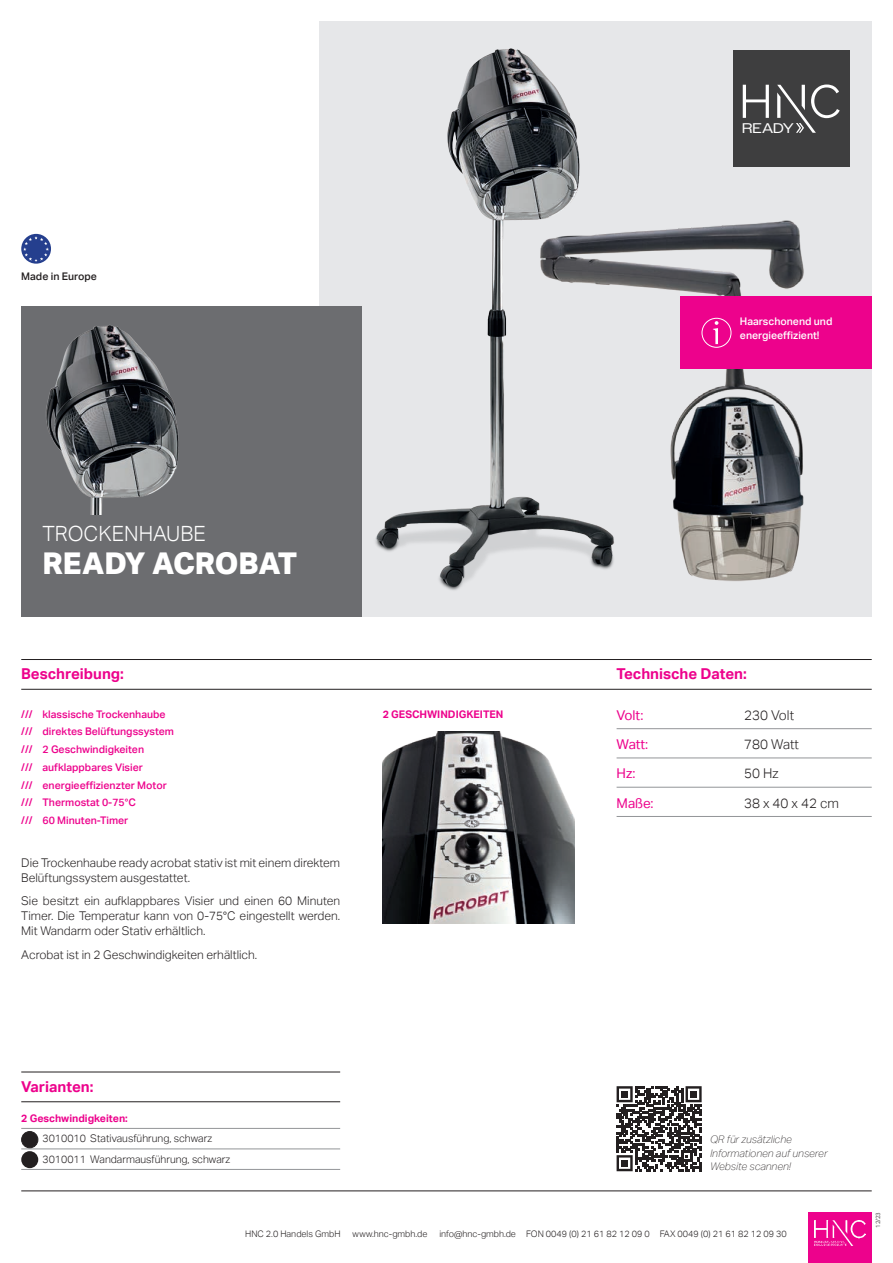
<style>
.page{position:relative;width:893px;height:1263px;background:#fff}
.page>*{position:absolute;margin:0;border:0;box-sizing:border-box;transform-origin:0 0}
.t1{font:800 30px "Aktiv Grotesk";letter-spacing:-.005em;color:#fff}
.t2{font:300 21px "Aktiv Grotesk";color:#fff}
.t3{font:700 15px "Aktiv Grotesk";color:#ed028c}
.t4{font:13.95px "Owners Wide";letter-spacing:.05em;color:#fff}
.t5{font:300 13.5px "Aktiv Grotesk";color:#231f20}
.t6{font:13.5px "Aktiv Grotesk";color:#ed028c}
.t7{font:300 12px/15px "Aktiv Grotesk";color:#231f20}
.t8{font:500 10.5px/17.7px "Aktiv Grotesk";color:#ed028c}
.t9{font:300 10.5px/20.5px "Aktiv Grotesk";color:#231f20}
.t10{font:italic 100 10.5px/13.5px "Aktiv Grotesk";color:#231f20}
.t11{font:700 10.5px "Aktiv Grotesk";color:#ed028c}
.t12{font:500 10.5px/13.5px "Aktiv Grotesk";color:#fff}
.t13{font:500 10.5px "Aktiv Grotesk";color:#231f20}
.t14{font:300 9px "Aktiv Grotesk";color:#231f20}
.t15{font:300 6px "Aktiv Grotesk";color:#231f20}
</style>
<div class="page">
<div style="left:808px;top:1212px;width:64px;height:51px;background:#ed028c"></div>
<img style="left:815px;top:1220px;width:51px;height:26px">
<hr style="left:21px;top:1190px;width:851px;height:1px;background:#231f20">
<div style="left:319px;top:21px;width:553px;height:596px;background:#e6e7e9"></div>
<img style="left:361px;top:48px;width:219px;height:569px">
<div style="left:21px;top:306px;width:340px;height:311px;background:#6c6d70"></div>
<div style="left:733px;top:50px;width:116px;height:117px;background:#3e3e3f"></div>
<svg style="left:743px;top:85px;width:26px;height:33px"></svg>
<svg style="left:777px;top:85px;width:63px;height:48px"></svg>
<hr style="left:21px;top:659px;width:851px;height:1px;background:#231f20">
<hr style="left:21px;top:689px;width:851px;height:1px;background:#231f20">
<img style="left:46px;top:325px;width:133px;height:189px">
<hr style="left:21px;top:1071px;width:319px;height:1px;background:#231f20">
<hr style="left:21px;top:1101px;width:319px;height:1px;background:#231f20">
<svg style="left:21px;top:234px;width:30px;height:30px"></svg>
<img style="left:23px;top:236px;width:26px;height:25px">
<img style="left:523px;top:188px;width:331px;height:421px">
<img style="left:383px;top:732px;width:191px;height:191px">
<svg style="left:617px;top:1086px;width:85px;height:85px"></svg>
<div style="left:621px;top:1091px;width:7px;height:7px;background:#231f20"></div>
<div style="left:690px;top:1091px;width:7px;height:7px;background:#231f20"></div>
<div style="left:621px;top:1160px;width:7px;height:7px;background:#231f20"></div>
<hr style="left:617px;top:728px;width:255px;height:1px;background:#939598">
<hr style="left:617px;top:757px;width:255px;height:1px;background:#939598">
<hr style="left:617px;top:787px;width:255px;height:1px;background:#939598">
<hr style="left:617px;top:816px;width:255px;height:1px;background:#939598">
<hr style="left:21px;top:1128px;width:319px;height:1px;background:#939598">
<hr style="left:21px;top:1148px;width:319px;height:1px;background:#939598">
<hr style="left:21px;top:1169px;width:319px;height:1px;background:#939598">
<div style="left:22px;top:1131px;width:16px;height:17px;background:#231f20;border-radius:50%"></div>
<div style="left:21px;top:1131px;width:17px;height:17px;border:1px solid #231f20;border-radius:50%"></div>
<div style="left:21px;top:1151px;width:17px;height:17px;background:#231f20;border-radius:50%"></div>
<div style="left:680px;top:297px;width:192px;height:72px;background:#ed028c"></div>
<div style="left:702px;top:318px;width:29px;height:30px;border:1px solid #fff;border-radius:50%"></div>
<svg style="left:713px;top:321px;width:5px;height:23px"></svg>
<p class="t13" style="left:21px;top:270px;width:77px">Made in Europe</p>
<p class="t4" style="left:742px;top:120px;width:53px">READY</p>
<p class="t12" style="left:740px;top:315px;width:94px">Haarschonend und energieeffizient!</p>
<h2 class="t2" style="left:43px;top:521px;width:165px">TROCKENHAUBE</h2>
<h1 class="t1" style="left:43px;top:546px;width:256px">READY ACROBAT</h1>
<p class="t3" style="left:21px;top:665px;width:104px">Beschreibung:</p>
<p class="t3" style="left:617px;top:665px;width:132px">Technische Daten:</p>
<p class="t8" style="left:21px;top:705px;width:154px">/// klassische Trockenhaube /// direktes Belüftungssystem /// 2 Geschwindigkeiten<br>/// aufklappbares Visier<br>/// energieeffizienzter Motor /// Thermostat 0-75°C<br>/// 60 Minuten-Timer</p>
<p class="t7" style="left:21px;top:855px;width:320px">Die Trockenhaube ready acrobat stativ ist mit einem direktem<br>Belüftungssystem ausgestattet.</p>
<p class="t7" style="left:21px;top:894px;width:320px;text-align:justify">Sie besitzt ein aufklappbares Visier und einen 60 Minuten Timer. Die Temperatur kann von 0-75°C eingestellt werden.<br>Mit Wandarm oder Stativ erhältlich.</p>
<p class="t7" style="left:21px;top:947px;width:238px">Acrobat ist in 2 Geschwindigkeiten erhältlich.</p>
<p class="t11" style="left:383px;top:708px;width:122px">2 GESCHWINDIGKEITEN</p>
<p class="t6" style="left:617px;top:707px;width:28px">Volt:</p>
<p class="t5" style="left:744px;top:707px;width:51px">230 Volt</p>
<p class="t6" style="left:617px;top:736px;width:33px">Watt:</p>
<p class="t5" style="left:744px;top:736px;width:56px">780 Watt</p>
<p class="t6" style="left:617px;top:766px;width:20px">Hz:</p>
<p class="t5" style="left:744px;top:766px;width:36px">50 Hz</p>
<p class="t6" style="left:617px;top:795px;width:39px">Maße:</p>
<p class="t5" style="left:744px;top:795px;width:96px">38 x 40 x 42 cm</p>
<p class="t3" style="left:21px;top:1078px;width:74px">Varianten:</p>
<p class="t11" style="left:21px;top:1112px;width:108px">2 Geschwindigkeiten:</p>
<p class="t9" style="left:43px;top:1128px;width:189px">3010010 Stativausführung, schwarz<br>3010011 Wandarmausführung, schwarz</p>
<p class="t10" style="left:710px;top:1133px;width:119px">QR für zusätzliche<br>Informationen auf unserer<br>Website scannen!</p>
<p class="t14" style="left:245px;top:1228px;width:97px">HNC 2.0 Handels GmbH</p>
<p class="t14" style="left:353px;top:1228px;width:76px">www.hnc-gmbh.de</p>
<p class="t14" style="left:439px;top:1228px;width:349px">info@hnc-gmbh.de FON 0049 (0) 21 61 82 12 09 0 FAX 0049 (0) 21 61 82 12 09 30</p>
<p class="t15" style="left:875px;top:1228px;width:18px;rotate:-90deg">12/23</p>
</div>
